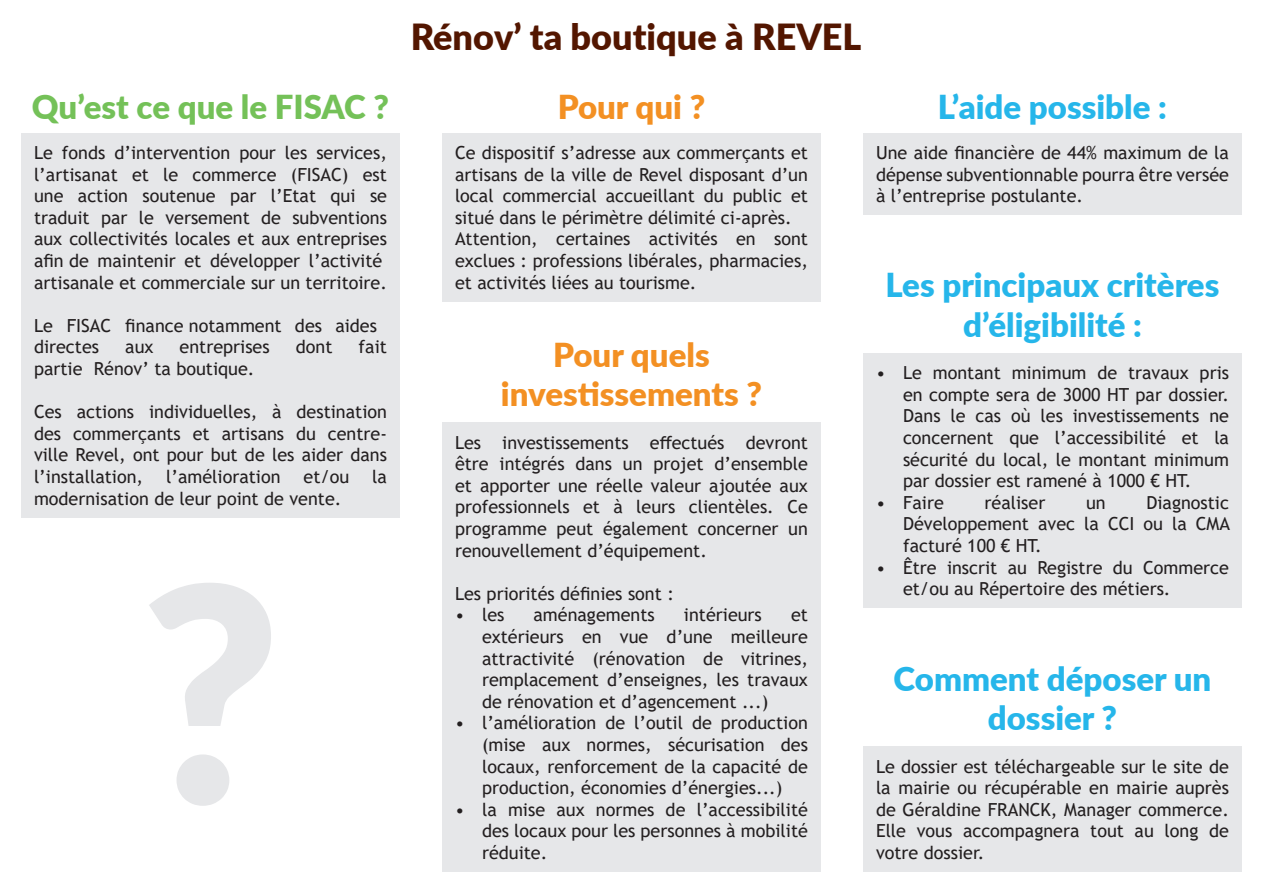
<style>
.page{position:relative;width:1263px;height:893px;background:#fff}
.page>*{position:absolute;margin:0;border:0;box-sizing:border-box;transform-origin:0 0}
.t1{font:900 300px "Lato";color:#e6e7e9}
.t2{font:900 36px "Lato";color:#531600}
.t3{font:900 33px/39.6px "Lato";color:#26b6ea;text-align:center}
.t4{font:900 33px/39.6px "Lato";color:#f39023;text-align:center}
.t5{font:900 33px "Lato";color:#74c158}
.t6{font:18px/21.6px "Trebuchet MS";color:#231f20;text-align:justify}
</style>
<div class="page">
<div style="left:21px;top:133px;width:379px;height:384px;background:#e6e7e9"></div>
<div style="left:442px;top:133px;width:379px;height:168px;background:#e6e7e9"></div>
<div style="left:442px;top:422px;width:379px;height:450px;background:#e6e7e9"></div>
<div style="left:863px;top:133px;width:379px;height:82px;background:#e6e7e9"></div>
<div style="left:863px;top:353px;width:379px;height:255px;background:#e6e7e9"></div>
<div style="left:863px;top:746px;width:379px;height:126px;background:#e6e7e9"></div>
<h3 class="t5" style="left:32px;top:82px;width:359px">Qu’est ce que le FISAC ?</h3>
<p class="t6" style="left:34px;top:142px;width:355px;text-align:left">Le fonds d’intervention pour les services, l’artisanat et le commerce (FISAC) est une action soutenue par l’Etat qui se traduit par le versement de subventions aux collectivités locales et aux entreprises afin de maintenir et développer l’activité artisanale et commerciale sur un territoire.</p>
<p class="t6" style="left:34px;top:314px;width:344px">Le FISAC finance notamment des aides directes</p>
<p class="t6" style="left:125px;top:336px;width:30px">aux</p>
<p class="t6" style="left:180px;top:336px;width:92px">entreprises</p>
<p class="t6" style="left:296px;top:336px;width:38px">dont</p>
<p class="t6" style="left:359px;top:336px;width:30px">fait</p>
<p class="t6" style="left:34px;top:358px;width:222px">partie Rénov’ ta boutique.</p>
<p class="t6" style="left:34px;top:401px;width:354px">Ces actions individuelles, à destination des commerçants et artisans du centre&shy;ville Revel, ont pour but de les aider dans l’installation,</p>
<p class="t6" style="left:166px;top:466px;width:116px">l’amélioration</p>
<p class="t6" style="left:303px;top:466px;width:47px">et/ou</p>
<p class="t6" style="left:372px;top:466px;width:16px">la</p>
<p class="t6" style="left:34px;top:487px;width:309px">modernisation de leur point de vente.</p>
<h1 class="t1" style="left:140px;top:469px;width:143px">?</h1>
<h2 class="t2" style="left:411px;top:10px;width:452px">Rénov’ ta boutique à REVEL</h2>
<h3 class="t4" style="left:558px;top:86px;width:149px">Pour qui ?</h3>
<p class="t6" style="left:455px;top:142px;width:354px;text-align:left">Ce dispositif s’adresse aux commerçants et artisans de la ville de Revel disposant d’un local commercial accueillant du public et situé dans le périmètre délimité ci-après.<br>Attention, certaines activités en sont exclues : professions libérales, pharmacies, et activités liées au tourisme.</p>
<h3 class="t4" style="left:501px;top:333px;width:263px">Pour quels investissements ?</h3>
<p class="t6" style="left:455px;top:431px;width:354px">Les investissements effectués devront être intégrés dans un projet d’ensemble et apporter une réelle valeur ajoutée aux professionnels et à leurs clientèles. Ce programme peut également concerner un renouvellement d’équipement.</p>
<p class="t6" style="left:455px;top:582px;width:220px">Les priorités définies sont :</p>
<p class="t6" style="left:455px;top:604px;width:51px">• les</p>
<p class="t6" style="left:533px;top:604px;width:123px">aménagements</p>
<p class="t6" style="left:684px;top:604px;width:79px">intérieurs</p>
<p class="t6" style="left:482px;top:604px;width:327px;text-indent:309px">et extérieurs en vue d’une meilleure attractivité (rénovation de vitrines, remplacement d’enseignes, les travaux de rénovation et d’agencement ...)</p>
<p class="t6" style="left:482px;top:712px;width:327px;text-indent:-27px">• l’amélioration de l’outil de production (mise aux normes, sécurisation des locaux, renforcement de la capacité de production, économies d’énergies...)</p>
<p class="t6" style="left:482px;top:798px;width:327px;text-indent:-27px">• la mise aux normes de l’accessibilité des locaux pour les personnes à mobilité réduite.</p>
<h3 class="t3" style="left:938px;top:86px;width:230px">L’aide possible :</h3>
<p class="t6" style="left:876px;top:142px;width:354px">Une aide financière de 44% maximum de la dépense subventionnable pourra être versée à l’entreprise postulante.</p>
<h3 class="t3" style="left:885px;top:264px;width:335px">Les principaux critères d’éligibilité :</h3>
<p class="t6" style="left:876px;top:362px;width:11px">•</p>
<p class="t6" style="left:876px;top:492px;width:11px">•</p>
<p class="t6" style="left:876px;top:556px;width:11px">•</p>
<p class="t6" style="left:903px;top:362px;width:328px;text-align:left">Le montant minimum de travaux pris en compte sera de 3000 HT par dossier.<br>Dans le cas où les investissements ne concernent que l’accessibilité et la sécurité du local, le montant minimum par dossier est ramené à 1000 € HT.<br>Faire</p>
<p class="t6" style="left:984px;top:492px;width:62px">réaliser</p>
<p class="t6" style="left:1086px;top:492px;width:21px">un</p>
<p class="t6" style="left:903px;top:492px;width:328px;text-align:left;text-indent:243px">Diagnostic<br>Développement avec la CCI ou la CMA facturé 100 € HT.<br>Être inscrit au Registre du Commerce et/ou au Répertoire des métiers.</p>
<h3 class="t3" style="left:893px;top:657px;width:319px">Comment déposer un dossier ?</h3>
<p class="t6" style="left:876px;top:755px;width:354px">Le dossier est téléchargeable sur le site de la mairie ou récupérable en mairie auprès de Géraldine FRANCK, Manager commerce.<br>Elle vous accompagnera tout au long de</p>
<p class="t6" style="left:876px;top:842px;width:110px">votre dossier.</p>
</div>
